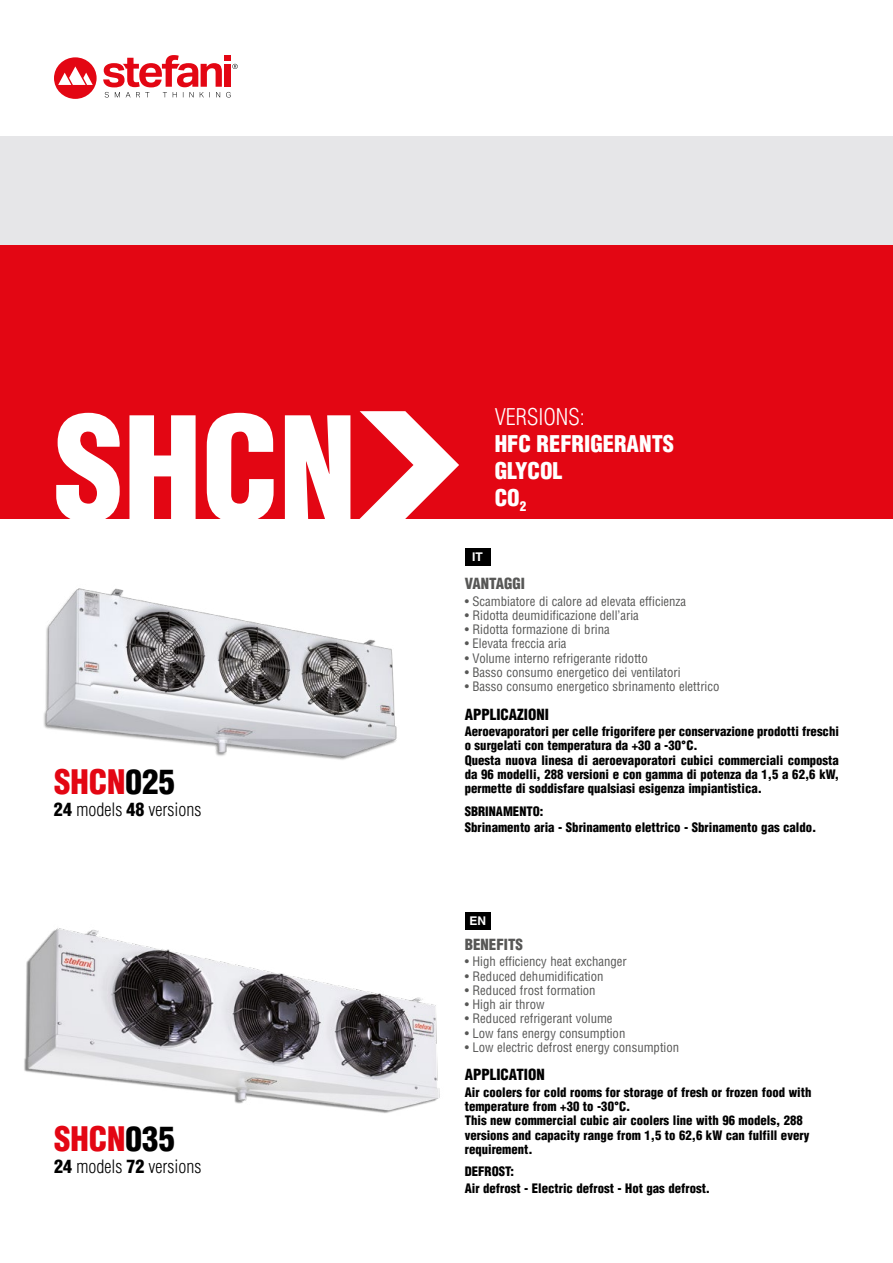
<style>
.page{position:relative;width:893px;height:1263px;background:#fff}
.page>*{position:absolute;margin:0;border:0;box-sizing:border-box;transform-origin:0 0}
.t1{font:900 condensed 139.5px "Helvetica";color:#fff}
.t2{font:900 condensed 33px "Helvetica";color:#e30613}
.t3{font:900 condensed 22.5px/27px "Helvetica";color:#fff}
.t4{font:300 condensed 22.5px "Helvetica";color:#fff}
.t5{font:300 condensed 18px "Helvetica";color:#000}
.t6{font:900 condensed 15px "Helvetica";color:#000}
.t7{font:900 condensed 15px "Helvetica";color:#575756}
.t8{font:900 condensed 12.75px/14.2px "Helvetica";color:#000}
.t9{font:condensed 12.75px "Helvetica";color:#575756}
.t10{font:700 12px "Helvetica";color:#fff}
.s1{color:#000}
.s2{font-weight:900}
</style>
<div class="page">
<svg style="left:54px;top:57px;width:43px;height:42px"></svg>
<svg style="left:103px;top:55px;width:135px;height:43px"></svg>
<div style="left:0;top:136px;width:893px;height:111px;background:#e6e6e8"></div>
<div style="left:0;top:245px;width:893px;height:274px;background:#e30613"></div>
<svg style="left:359px;top:411px;width:100px;height:108px"></svg>
<img style="left:43px;top:588px;width:354px;height:172px">
<img style="left:24px;top:928px;width:416px;height:185px">
<div style="left:465px;top:548px;width:25px;height:17px;background:#000"></div>
<div style="left:465px;top:912px;width:25px;height:17px;background:#000"></div>
<h1 class="t1" style="left:54px;top:382px;width:304px">SHCN</h1>
<h2 class="t2" style="left:54px;top:761px;width:123px">SHCN<span class="s1">025</span></h2>
<h3 class="t5" style="left:54px;top:799px;width:149px"><span class="s2">24</span> models <span class="s2">48</span> versions</h3>
<h2 class="t2" style="left:54px;top:1118px;width:123px">SHCN<span class="s1">035</span></h2>
<h3 class="t5" style="left:54px;top:1156px;width:149px"><span class="s2">24</span> models <span class="s2">72</span> versions</h3>
<h3 class="t4" style="left:495px;top:404px;width:91px">VERSIONS:</h3>
<h3 class="t3" style="left:495px;top:430px;width:181px">HFC REFRIGERANTS<br>GLYCOL<br>CO<sub>2</sub></h3>
<p class="t10" style="left:472px;top:550px;width:12px">IT</p>
<p class="t7" style="left:465px;top:574px;width:62px">VANTAGGI</p>
<p class="t9" style="left:465px;top:593px;width:223px">• Scambiatore di calore ad elevata efficienza</p>
<p class="t9" style="left:465px;top:607px;width:176px">• Ridotta deumidificazione dell’aria</p>
<p class="t9" style="left:465px;top:621px;width:147px">• Ridotta formazione di brina</p>
<p class="t9" style="left:465px;top:636px;width:103px">• Elevata freccia aria</p>
<p class="t9" style="left:465px;top:650px;width:185px">• Volume interno refrigerante ridotto</p>
<p class="t9" style="left:465px;top:664px;width:217px">• Basso consumo energetico dei ventilatori</p>
<p class="t9" style="left:465px;top:678px;width:256px">• Basso consumo energetico sbrinamento elettrico</p>
<p class="t6" style="left:465px;top:705px;width:86px">APPLICAZIONI</p>
<p class="t8" style="left:465px;top:724px;width:376px">Aeroevaporatori per celle frigorifere per conservazione prodotti freschi o surgelati con temperatura da +30 a -30°C.<br>Questa nuova linesa di aeroevaporatori cubici commerciali composta da 96 modelli, 288 versioni e con gamma di potenza da 1,5 a 62,6 kW, permette di soddisfare qualsiasi esigenza impiantistica.</p>
<p class="t8" style="left:465px;top:802px;width:353px;line-height:16.5px">SBRINAMENTO:<br>Sbrinamento aria - Sbrinamento elettrico - Sbrinamento gas caldo.</p>
<p class="t10" style="left:469px;top:913px;width:18px">EN</p>
<p class="t7" style="left:465px;top:935px;width:60px">BENEFITS</p>
<p class="t9" style="left:465px;top:954px;width:163px">• High efficiency heat exchanger</p>
<p class="t9" style="left:465px;top:968px;width:140px">• Reduced dehumidification</p>
<p class="t9" style="left:465px;top:982px;width:132px">• Reduced frost formation</p>
<p class="t9" style="left:465px;top:996px;width:81px">• High air throw</p>
<p class="t9" style="left:465px;top:1011px;width:149px">• Reduced refrigerant volume</p>
<p class="t9" style="left:465px;top:1025px;width:162px">• Low fans energy consumption</p>
<p class="t9" style="left:465px;top:1039px;width:216px">• Low electric defrost energy consumption</p>
<p class="t6" style="left:465px;top:1065px;width:82px">APPLICATION</p>
<p class="t8" style="left:465px;top:1085px;width:348px">Air coolers for cold rooms for storage of fresh or frozen food with temperature from +30 to -30°C.<br>This new commercial cubic air coolers line with 96 models, 288 versions and capacity range from 1,5 to 62,6 kW can fulfill every requirement.</p>
<p class="t8" style="left:465px;top:1163px;width:247px;line-height:16.5px">DEFROST:<br>Air defrost - Electric defrost - Hot gas defrost.</p>
</div>
